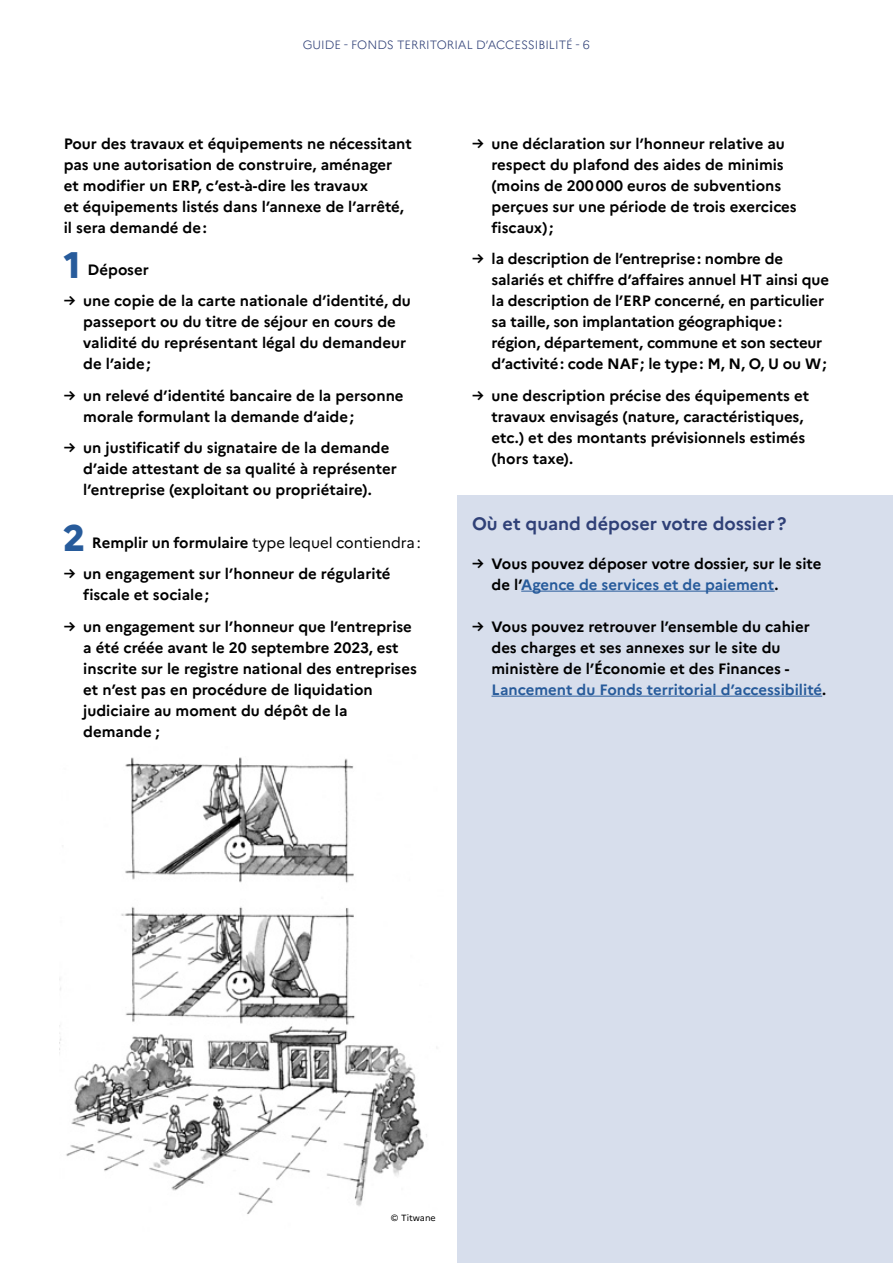
<style>
.page{position:relative;width:893px;height:1263px;background:#fff}
.page>*{position:absolute;margin:0;border:0;box-sizing:border-box;transform-origin:0 0}
.Guide-texte_courant{font:800 36.9px "Marianne";color:#275b9b}
.generalités_intertitre{font:700 18px "Marianne";color:#2f4077}
.Guide-texte_courant-2{font:700 15px/21px "Marianne";color:#000}
.Guide-texte_courant-3{font:15px "Marianne";color:#000}
.entete{font:300 12px "Marianne";color:#2f4077}
.base{font:9px "Marianne";color:#000}
.s1{font-weight:700}
.s2{color:#275b9b}
</style>
<div class="page">
<div style="left:457px;top:495px;width:436px;height:768px;background:#d7deec"></div>
<hr style="left:521px;top:591px;width:254px;height:1px;background:#275b9b">
<hr style="left:491px;top:696px;width:331px;height:1px;background:#275b9b">
<img style="left:59px;top:757px;width:378px;height:457px">
<p class="entete" style="left:303px;top:36px;width:289px">GUIDE - FONDS TERRITORIAL D’ACCESSIBILITÉ - 6</p>
<p class="Guide-texte_courant-2" style="left:64px;top:132px;width:350px">Pour des travaux et équipements ne nécessitant pas une autorisation de construire, aménager<br>et modifier un ERP, c’est-à-dire les travaux<br>et équipements listés dans l’annexe de l’arrêté, il sera demandé de:</p>
<p class="Guide-texte_courant" style="left:64px;top:242px;width:19px">1</p>
<p class="Guide-texte_courant-2" style="left:87px;top:258px;width:63px">Déposer</p>
<p class="Guide-texte_courant-2" style="left:83px;top:289px;width:329px;text-indent:-20px">→ une copie de la carte nationale d’identité, du passeport ou du titre de séjour en cours de validité du représentant légal du demandeur de l’aide ;</p>
<p class="Guide-texte_courant-2" style="left:83px;top:384px;width:322px;text-indent:-20px">→ un relevé d’identité bancaire de la personne morale formulant la demande d’aide ;</p>
<p class="Guide-texte_courant-2" style="left:83px;top:436px;width:315px;text-indent:-20px">→ un justificatif du signataire de la demande d’aide attestant de sa qualité à représenter l’entreprise (exploitant ou propriétaire).</p>
<p class="Guide-texte_courant" style="left:63px;top:515px;width:24px">2</p>
<p class="Guide-texte_courant-3" style="left:92px;top:531px;width:330px"><span class="s1">Remplir un formulaire</span> type lequel contiendra :</p>
<p class="Guide-texte_courant-2" style="left:83px;top:562px;width:309px;text-indent:-20px">→ un engagement sur l’honneur de régularité fiscale et sociale ;</p>
<p class="Guide-texte_courant-2" style="left:83px;top:615px;width:335px;text-indent:-20px">→ un engagement sur l’honneur que l’entreprise a été créée avant le 20 septembre 2023, est inscrite sur le registre national des entreprises et n’est pas en procédure de liquidation judiciaire au moment du dépôt de la demande ;</p>
<p class="Guide-texte_courant-2" style="left:491px;top:132px;width:307px;text-indent:-20px">→ une déclaration sur l’honneur relative au respect du plafond des aides de minimis (moins de 200 000 euros de subventions perçues sur une période de trois exercices fiscaux) ;</p>
<p class="Guide-texte_courant-2" style="left:492px;top:247px;width:339px;text-indent:-20px">→ la description de l’entreprise: nombre de salariés et chiffre d’affaires annuel HT ainsi que la description de l’ERP concerné, en particulier sa taille, son implantation géographique: région, département, commune et son secteur d’activité: code NAF ; le type : M, N, O, U ou W ;</p>
<p class="Guide-texte_courant-2" style="left:491px;top:384px;width:319px;text-indent:-20px">→ une description précise des équipements et travaux envisagés (nature, caractéristiques, etc.) et des montants prévisionnels estimés (hors taxe).</p>
<p class="generalités_intertitre" style="left:472px;top:509px;width:316px">Où et quand déposer votre dossier ?</p>
<p class="Guide-texte_courant-2" style="left:491px;top:552px;width:332px;text-indent:-20px">→ Vous pouvez déposer votre dossier, sur le site de l’<span class="s2">Agence de services et de paiement</span>.</p>
<p class="Guide-texte_courant-2" style="left:491px;top:615px;width:336px;text-indent:-20px">→ Vous pouvez retrouver l’ensemble du cahier des charges et ses annexes sur le site du ministère de l’Économie et des Finances - <span class="s2">Lancement du Fonds territorial d’accessibilité</span>.</p>
<p class="base" style="left:391px;top:1211px;width:46px">© Titwane</p>
</div>
